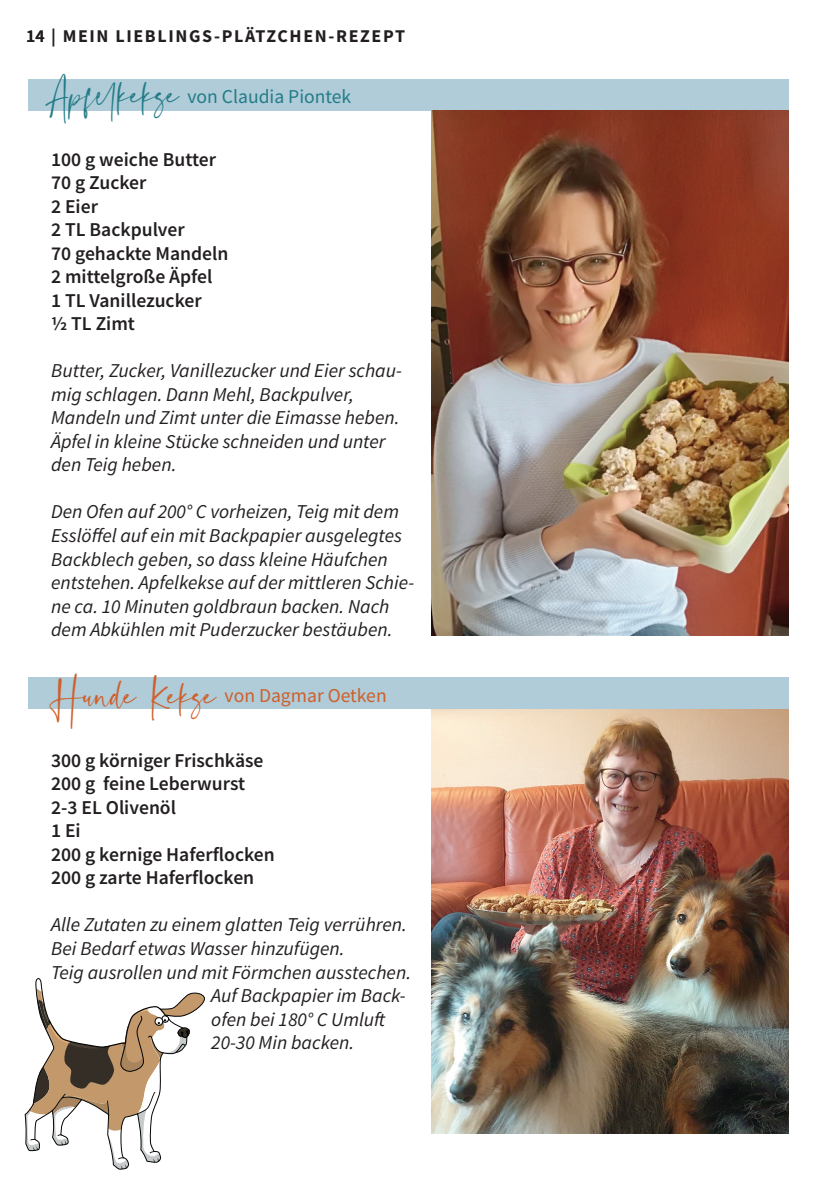
<style>
.page{position:relative;width:840px;height:1191px;background:#fff}
.page>*{position:absolute;margin:0;border:0;box-sizing:border-box;transform-origin:0 0}
.t1{font:italic 19.6px/23.6px "Source Sans Pro";color:#231f20}
.t2{font:600 19.6px/23.6px "Source Sans Pro";color:#231f20}
.t3{font:19.6px "Source Sans Pro";color:#227c88}
.t4{font:19.6px "Source Sans Pro";color:#cf5f2b}
.t5{font:700 18px "Source Sans Pro";letter-spacing:.09em;color:#231f20}
.s1{font-weight:600}
.s2{font-family:"Anastacy";font-size:42px}
</style>
<div class="page">
<div style="left:28px;top:79px;width:760px;height:32px;background:#afccd8"></div>
<img style="left:431px;top:709px;width:357px;height:424px">
<div style="left:28px;top:677px;width:760px;height:32px;background:#afccd8"></div>
<img style="left:431px;top:111px;width:357px;height:524px">
<svg style="left:24px;top:978px;width:181px;height:192px"></svg>
<p class="t5" style="left:26px;top:24px;width:380px"><span class="s1">14</span> | MEIN LIEBLINGS-PLÄTZCHEN-REZEPT</p>
<p class="t3" style="left:51px;top:84px;width:301px"><span class="s2">Apfelkekse</span> von Claudia Piontek</p>
<p class="t2" style="left:51px;top:147px;width:179px">100 g weiche Butter<br>70 g Zucker<br>2 Eier<br>2 TL Backpulver<br>70 gehackte Mandeln<br>2 mittelgroße Äpfel<br>1 TL Vanillezucker<br>½ TL Zimt</p>
<p class="t1" style="left:51px;top:359px;width:352px">Butter, Zucker, Vanillezucker und Eier schau&shy;mig schlagen. Dann Mehl, Backpulver, Mandeln und Zimt unter die Eimasse heben.<br>Äpfel in kleine Stücke schneiden und unter den Teig heben.</p>
<p class="t1" style="left:51px;top:500px;width:364px">Den Ofen auf 200° C vorheizen, Teig mit dem Esslöffel auf ein mit Backpapier ausgelegtes Backblech geben, so dass kleine Häufchen entstehen. Apfelkekse auf der mittleren Schie&shy;ne ca. 10 Minuten goldbraun backen. Nach dem Abkühlen mit Puderzucker bestäuben.</p>
<p class="t4" style="left:51px;top:683px;width:337px"><span class="s2">Hunde-Kekse</span> von Dagmar Oetken</p>
<p class="t2" style="left:51px;top:748px;width:225px">300 g körniger Frischkäse<br>200 g feine Leberwurst<br>2-3 EL Olivenöl<br>1 Ei<br>200 g kernige Haferflocken<br>200 g zarte Haferflocken</p>
<p class="t1" style="left:51px;top:913px;width:357px">Alle Zutaten zu einem glatten Teig verrühren.</p>
<p class="t1" style="left:51px;top:936px;width:295px">Bei Bedarf etwas Wasser hinzufügen.</p>
<p class="t1" style="left:51px;top:960px;width:361px">Teig ausrollen und mit Förmchen ausstechen.</p>
<p class="t1" style="left:211px;top:983px;width:196px">Auf Backpapier im Back-</p>
<p class="t1" style="left:211px;top:1007px;width:176px">ofen bei 180° C Umluft</p>
<p class="t1" style="left:211px;top:1030px;width:144px">20-30 Min backen.</p>
</div>
